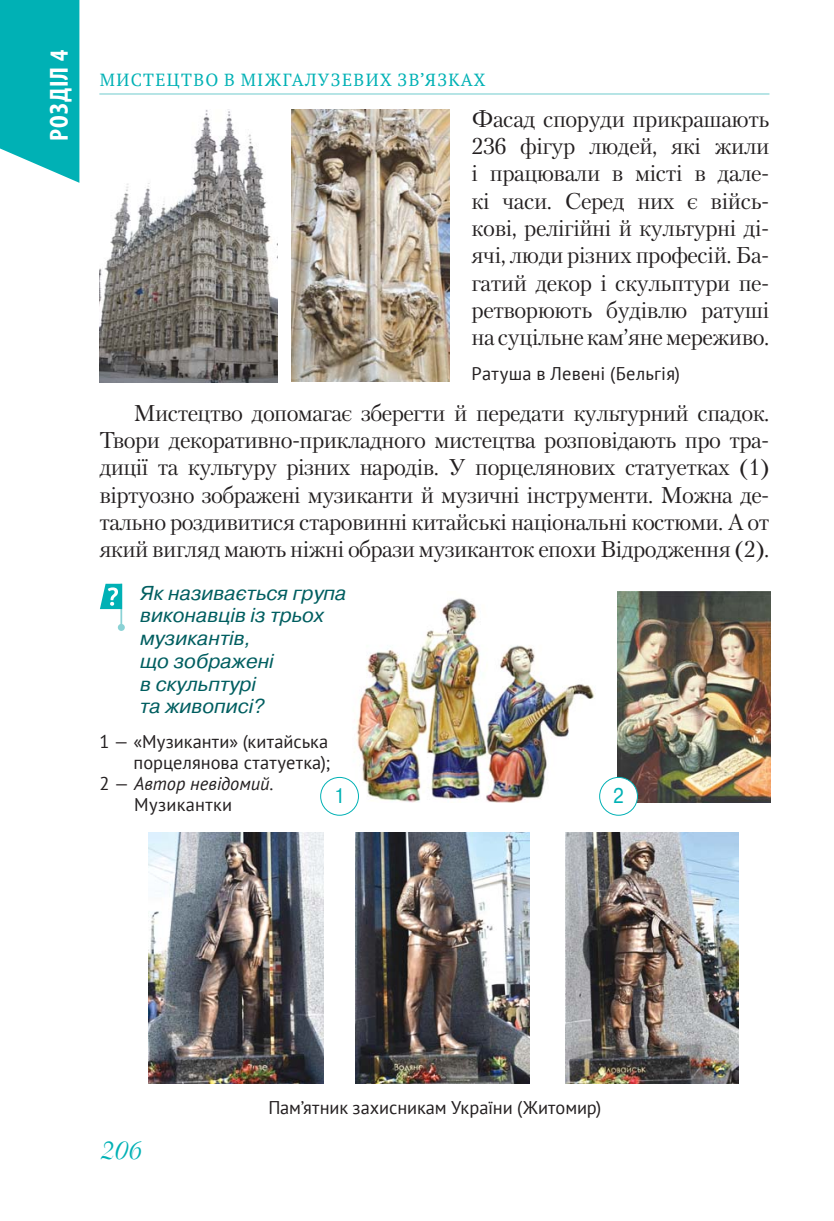
<style>
.page{position:relative;width:834px;height:1221px;background:#fff}
.page>*{position:absolute;margin:0;border:0;box-sizing:border-box;transform-origin:0 0}
.t1{font:31.5px "Cassandra";color:#00b1b5}
.t2{font:700 condensed 26.25px "Myriad Pro";letter-spacing:.045em;color:#fff}
.t3{font:22.75px/27.3px "Petersburg C";letter-spacing:-.02em;color:#231f20;text-align:justify}
.t4{font:21.18px "Pragmatica C";color:#00b1b5;scale:.87 1}
.t5{font:italic 20.12px/22.8px "Pragmatica C";color:#005e60}
.t6{font:18.38px "PT Sans";letter-spacing:.005em;color:#231f20}
.t7{font:italic 18.38px "PT Sans";color:#231f20}
.t8{font:17.5px "PT Serif";letter-spacing:.08em;color:#00b1b5}
.s1{font-style:normal}
.s2{color:#fff}
</style>
<div class="page">
<svg style="left:0;top:0;width:79px;height:183px;background:#18b8bc"></svg>
<hr style="left:99px;top:94px;width:670px;height:1px;background:#6fcbce">
<img style="left:99px;top:109px;width:178px;height:273px">
<img style="left:291px;top:109px;width:158px;height:273px">
<img style="left:149px;top:832px;width:174px;height:251px">
<img style="left:355px;top:832px;width:174px;height:251px">
<img style="left:565px;top:832px;width:173px;height:251px">
<img style="left:344px;top:598px;width:260px;height:204px">
<img style="left:617px;top:591px;width:153px;height:211px">
<div style="left:599px;top:777px;width:38px;height:38px;background:#fff;border-radius:50%"></div>
<div style="left:599px;top:777px;width:38px;height:38px;border:1px solid #00b1b5;border-radius:50%"></div>
<div style="left:320px;top:777px;width:38px;height:38px;background:#fff;border-radius:50%"></div>
<div style="left:320px;top:777px;width:39px;height:38px;border:1px solid #00b1b5;border-radius:50%"></div>
<hr style="left:120px;top:583px;width:2px;height:44px;background:#8ad2d5">
<div style="left:118px;top:624px;width:7px;height:7px;background:#8ad2d5;border-radius:50%"></div>
<svg style="left:100px;top:583px;width:22px;height:26px"></svg>
<p class="t2" style="left:43px;top:141px;width:93px;rotate:-90deg">РОЗДІЛ 4</p>
<p class="t8" style="left:100px;top:68px;width:387px">МИСТЕЦТВО В МІЖГАЛУЗЕВИХ ЗВ’ЯЗКАХ</p>
<p class="t3" style="left:471px;top:106px;width:299px">Фасад споруди прикрашають 236 фігур людей, які жили і працювали в місті в дале&shy;кі часи. Серед них є війсь&shy;кові, релігійні й культурні ді&shy;ячі, люди різних професій. Ба&shy;гатий декор і скульптури пе&shy;ретворюють будівлю ратуші на суцільне кам’яне мереживо.</p>
<p class="t6" style="left:471px;top:363px;width:210px">Ратуша в Левені (Бельгія)</p>
<p class="t3" style="left:99px;top:400px;width:671px;text-indent:34px">Мистецтво допомагає зберегти й передати культурний спадок.<br>Твори декоративно-прикладного мистецтва розповідають про тра&shy;диції та культуру різних народів. У порцелянових статуетках (1) віртуозно зображені музиканти й музичні інструменти. Можна де&shy;тально роздивитися старовинні китайські національні костюми. А от який вигляд мають ніжні образи музиканток епохи Відродження (2).</p>
<p class="t5" style="left:140px;top:583px;width:208px">Як називається група виконавців із трьох музикантів,<br>що зображені<br>в скульптурі<br>та живописі?</p>
<p class="t6" style="left:99px;top:731px;width:230px">1 — «Музиканти» (китайська</p>
<p class="t6" style="left:133px;top:752px;width:198px">порцелянова статуетка);</p>
<p class="t7" style="left:99px;top:771px;width:175px"><span class="s1">2 —</span> Автор невідомий<span class="s1">.</span></p>
<p class="t6" style="left:134px;top:794px;width:99px">Музикантки</p>
<p class="t4" style="left:334px;top:788px;width:14px">1</p>
<p class="t4" style="left:613px;top:788px;width:14px">2</p>
<h1 class="t1" style="left:99px;top:1128px;width:43px"><span class="s2">2</span>06</h1>
<p class="t6" style="left:268px;top:1097px;width:334px">Пам’ятник захисникам України (Житомир)</p>
</div>
